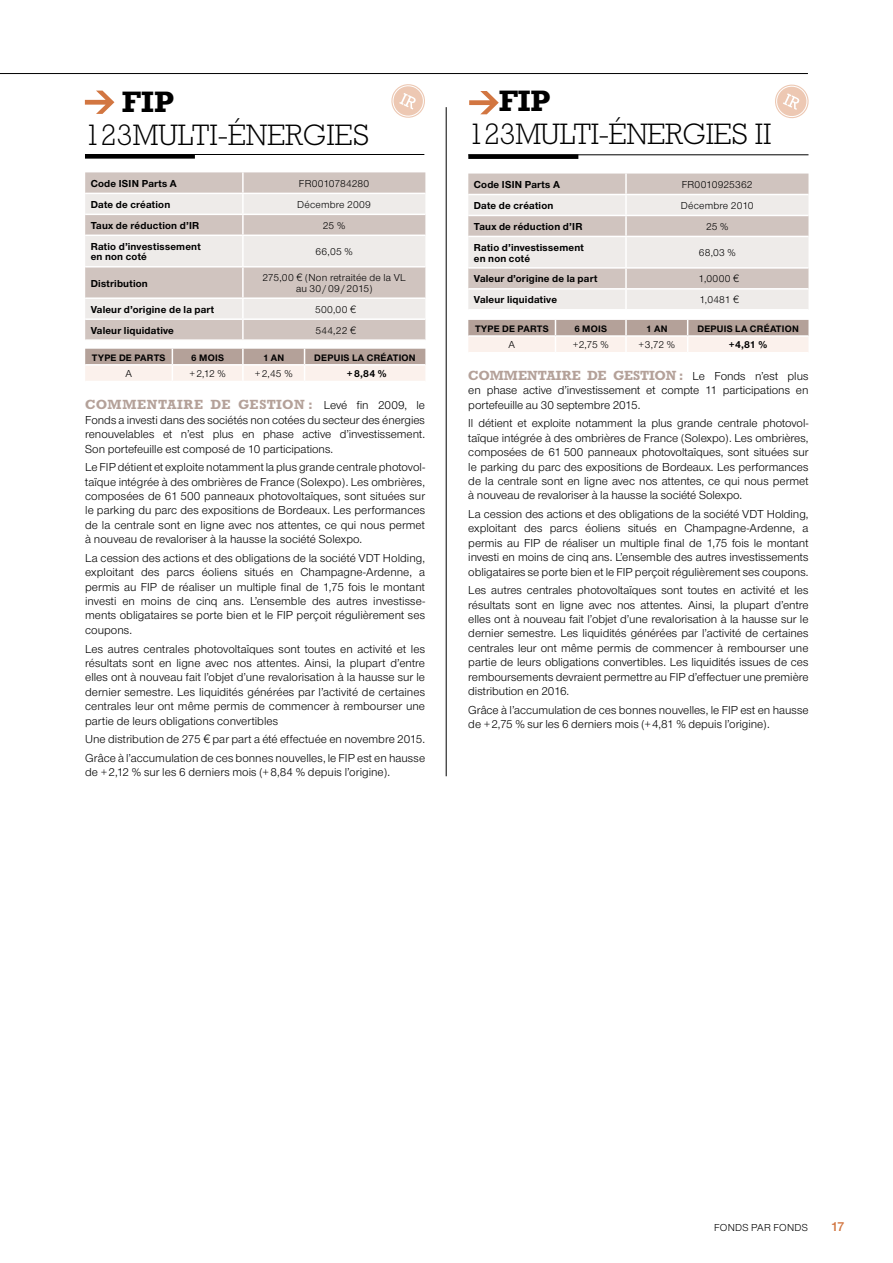
<style>
.page{position:relative;width:893px;height:1263px;background:#fff}
.page>*{position:absolute;margin:0;border:0;box-sizing:border-box;transform-origin:0 0}
.t1{font:300 30px "Rockwell Std";letter-spacing:-.005em;color:#000}
.t2{font:700 30px "Rockwell Std";letter-spacing:-.005em;color:#000}
.t3{font:700 13.5px "Rockwell Std";letter-spacing:-.005em;color:#b4a199}
.t4{font:700 13.5px "Rockwell Std";letter-spacing:.035em;color:#b4a199}
.t5{font:600 13.5px "Nimbus Sans Novus T";color:#d27641}
.t6{font:12px/14.4px "Nimbus Sans Novus T";color:#000;text-align:justify}
.t7{font:700 10.5px/10.5px "Nimbus Sans Novus T";letter-spacing:.02em;color:#000}
.t8{font:10.5px/10.5px "Nimbus Sans Novus T";letter-spacing:.02em;color:#000;text-align:center}
.t9{font:10.5px "Nimbus Sans Novus T";color:#000}
.t10{font:700 9.75px "Nimbus Sans Novus T";letter-spacing:.035em;color:#000}
.s1{font-family:"Helvetica Neue LT Std";font-weight:300}
.s2{font-family:"Nimbus Sans Novus T";font-weight:400;font-size:12px;color:#000}
</style>
<div class="page">
<hr style="left:468px;top:154px;width:340px;height:1px;background:#000">
<div style="left:468px;top:154px;width:110px;height:5px;background:#000"></div>
<hr style="left:85px;top:154px;width:339px;height:1px;background:#000">
<div style="left:85px;top:154px;width:110px;height:5px;background:#000"></div>
<svg style="left:775px;top:84px;width:34px;height:35px"></svg>
<svg style="left:391px;top:84px;width:34px;height:34px"></svg>
<svg style="left:85px;top:349px;width:340px;height:32px;background:#daccc6"></svg>
<svg style="left:85px;top:172px;width:340px;height:21px;background:#d1c6c1"></svg>
<hr style="left:242px;top:172px;width:2px;height:21px;background:#fff">
<svg style="left:85px;top:194px;width:340px;height:145px;background:#e0d9d6"></svg>
<hr style="left:85px;top:214px;width:158px;height:1px;background:#fff">
<hr style="left:243px;top:214px;width:182px;height:1px;background:#fff">
<svg style="left:468px;top:320px;width:340px;height:32px;background:#d9ccc5"></svg>
<svg style="left:468px;top:174px;width:340px;height:135px;background:#e1dbd7"></svg>
<hr style="left:468px;top:215px;width:158px;height:1px;background:#fff">
<hr style="left:626px;top:215px;width:182px;height:1px;background:#fff">
<hr style="left:0;top:73px;width:808px;height:1px;background:#000">
<hr style="left:446px;top:107px;width:1px;height:669px;background:#000">
<svg style="left:469px;top:91px;width:30px;height:23px"></svg>
<svg style="left:85px;top:91px;width:29px;height:23px"></svg>
<h1 class="t2" style="left:122px;top:84px;width:54px">FIP</h1>
<h1 class="t1" style="left:85px;top:117px;width:182px">123MULTI-ÉNER</h1>
<h1 class="t1" style="left:303px;top:117px;width:68px">GIES</h1>
<p class="t7" style="left:91px;top:178px;width:88px">Code ISIN Parts A</p>
<p class="t9" style="left:299px;top:177px;width:72px">FR0010784280</p>
<p class="t7" style="left:91px;top:199px;width:81px">Date de création</p>
<p class="t8" style="left:297px;top:199px;width:75px">Décembre 2009</p>
<p class="t7" style="left:91px;top:220px;width:110px">Taux de réduction d’IR</p>
<p class="t8" style="left:323px;top:220px;width:24px">25 %</p>
<p class="t7" style="left:91px;top:241px;width:112px">Ratio d’investissement en non coté</p>
<p class="t8" style="left:316px;top:246px;width:39px">66,05 %</p>
<p class="t7" style="left:91px;top:278px;width:59px">Distribution</p>
<p class="t8" style="left:262px;top:272px;width:145px">275,00 <span class="s1">€</span> (Non retraitée de la VL au 30/09/2015)</p>
<p class="t7" style="left:91px;top:304px;width:125px">Valeur d’origine de la part</p>
<p class="t8" style="left:315px;top:304px;width:42px">500,00 <span class="s1">€</span></p>
<p class="t7" style="left:91px;top:325px;width:85px">Valeur liquidative</p>
<p class="t8" style="left:315px;top:325px;width:42px">544,22 <span class="s1">€</span></p>
<p class="t10" style="left:92px;top:352px;width:50px">Type de parts</p>
<p class="t10" style="left:191px;top:352px;width:15px">6 mois</p>
<p class="t10" style="left:263px;top:352px;width:16px">1 an</p>
<p class="t10" style="left:314px;top:352px;width:80px">Depuis la création</p>
<p class="t8" style="left:126px;top:368px;width:8px">A</p>
<p class="t8" style="left:189px;top:368px;width:38px">+2,12 %</p>
<p class="t8" style="left:255px;top:368px;width:39px">+2,45 %</p>
<p class="t7" style="left:347px;top:368px;width:41px">+8,84 %</p>
<p class="t4" style="left:85px;top:397px;width:341px">COMMENTAIRE DE GESTION : <span class="s2">Levé fin 2009, le</span></p>
<p class="t6" style="left:85px;top:412px;width:341px">Fonds a investi dans des sociétés non cotées du secteur des énergies renouvelables et n’est plus en phase active d’investissement.<br>Son portefeuille est composé de 10 participations.</p>
<p class="t6" style="left:85px;top:460px;width:341px">Le FIP détient et exploite notamment la plus grande centrale photovol&shy;taïque intégrée à des ombrières de France (Solexpo). Les ombrières, composées de 61 500 panneaux photovoltaïques, sont situées sur le parking du parc des expositions de Bordeaux. Les performances de la centrale sont en ligne avec nos attentes, ce qui nous permet à nouveau de revaloriser à la hausse la société Solexpo.</p>
<p class="t6" style="left:85px;top:550px;width:341px">La cession des actions et des obligations de la société VDT Holding, exploitant des parcs éoliens situés en Champagne-Ardenne, a permis au FIP de réaliser un multiple final de 1,75 fois le montant investi en moins de cinq ans. L’ensemble des autres investisse&shy;ments obligataires se porte bien et le FIP perçoit régulièrement ses coupons.</p>
<p class="t6" style="left:85px;top:641px;width:341px">Les autres centrales photovoltaïques sont toutes en activité et les résultats sont en ligne avec nos attentes. Ainsi, la plupart d’entre elles ont à nouveau fait l’objet d’une revalorisation à la hausse sur le dernier semestre. Les liquidités générées par l’activité de certaines centrales leur ont même permis de commencer à rembourser une partie de leurs obligations convertibles</p>
<p class="t6" style="left:85px;top:730px;width:341px;line-height:18.6px">Une distribution de 275 <span class="s1">€</span> par part a été effectuée en novembre 2015.<br>Grâce à l’accumulation de ces bonnes nouvelles, le FIP est en hausse</p>
<p class="t6" style="left:85px;top:765px;width:307px">de +2,12 % sur les 6 derniers mois (+8,84 % depuis l’origine).</p>
<h1 class="t2" style="left:499px;top:84px;width:53px">FIP</h1>
<h1 class="t1" style="left:468px;top:117px;width:305px">123MULTI-ÉNERGIES II</h1>
<p class="t7" style="left:474px;top:179px;width:88px">Code ISIN Parts A</p>
<p class="t8" style="left:682px;top:179px;width:72px">FR0010925362</p>
<p class="t7" style="left:474px;top:200px;width:81px">Date de création</p>
<p class="t8" style="left:681px;top:200px;width:74px">Décembre 2010</p>
<p class="t7" style="left:474px;top:221px;width:110px">Taux de réduction d’IR</p>
<p class="t8" style="left:706px;top:221px;width:24px">25 %</p>
<p class="t7" style="left:474px;top:242px;width:112px">Ratio d’investissement en non coté</p>
<p class="t8" style="left:699px;top:247px;width:39px">68,03 %</p>
<p class="t7" style="left:474px;top:273px;width:125px">Valeur d’origine de la part</p>
<p class="t8" style="left:699px;top:274px;width:42px">1,0000 <span class="s1">€</span></p>
<p class="t7" style="left:474px;top:294px;width:85px">Valeur liquidative</p>
<p class="t8" style="left:699px;top:294px;width:41px">1,0481 <span class="s1">€</span></p>
<p class="t10" style="left:475px;top:323px;width:50px">Type de parts</p>
<p class="t10" style="left:574px;top:323px;width:15px">6 mois</p>
<p class="t10" style="left:646px;top:323px;width:16px">1 an</p>
<p class="t10" style="left:697px;top:323px;width:80px">Depuis la création</p>
<p class="t8" style="left:509px;top:340px;width:8px">A</p>
<p class="t8" style="left:573px;top:340px;width:38px">+2,75 %</p>
<p class="t8" style="left:639px;top:340px;width:38px">+3,72 %</p>
<p class="t7" style="left:729px;top:339px;width:40px">+4,81 %</p>
<p class="t3" style="left:468px;top:367px;width:342px">COMMENTAIRE DE GESTION : <span class="s2">Le Fonds n’est plus</span></p>
<p class="t6" style="left:468px;top:383px;width:342px">en phase active d’investissement et compte 11 participations en portefeuille au 30 septembre 2015.</p>
<p class="t6" style="left:468px;top:416px;width:342px">Il détient et exploite notamment la plus grande centrale photovol&shy;taïque intégrée à des ombrières de France (Solexpo). Les ombrières, composées de 61 500 panneaux photovoltaïques, sont situées sur le parking du parc des expositions de Bordeaux. Les performances de la centrale sont en ligne avec nos attentes, ce qui nous permet à nouveau de revaloriser à la hausse la société Solexpo.</p>
<p class="t6" style="left:468px;top:507px;width:342px">La cession des actions et des obligations de la société VDT Holding, exploitant des parcs éoliens situés en Champagne-Ardenne, a permis au FIP de réaliser un multiple final de 1,75 fois le montant investi en moins de cinq ans. L’ensemble des autres investissements obligataires se porte bien et le FIP perçoit régulièrement ses coupons.</p>
<p class="t6" style="left:468px;top:583px;width:342px">Les autres centrales photovoltaïques sont toutes en activité et les résultats sont en ligne avec nos attentes. Ainsi, la plupart d’entre elles ont à nouveau fait l’objet d’une revalorisation à la hausse sur le dernier semestre. Les liquidités générées par l’activité de certaines centrales leur ont même permis de commencer à rembourser une partie de leurs obligations convertibles. Les liquidités issues de ces remboursements devraient permettre au FIP d’effectuer une première distribution en 2016.</p>
<p class="t6" style="left:468px;top:702px;width:342px">Grâce à l’accumulation de ces bonnes nouvelles, le FIP est en hausse de +2,75 % sur les 6 derniers mois (+4,81 % depuis l’origine).</p>
<p class="t8" style="left:714px;top:1222px;width:95px">fonds par fonds</p>
<p class="t5" style="left:831px;top:1219px;width:15px">17</p>
</div>
